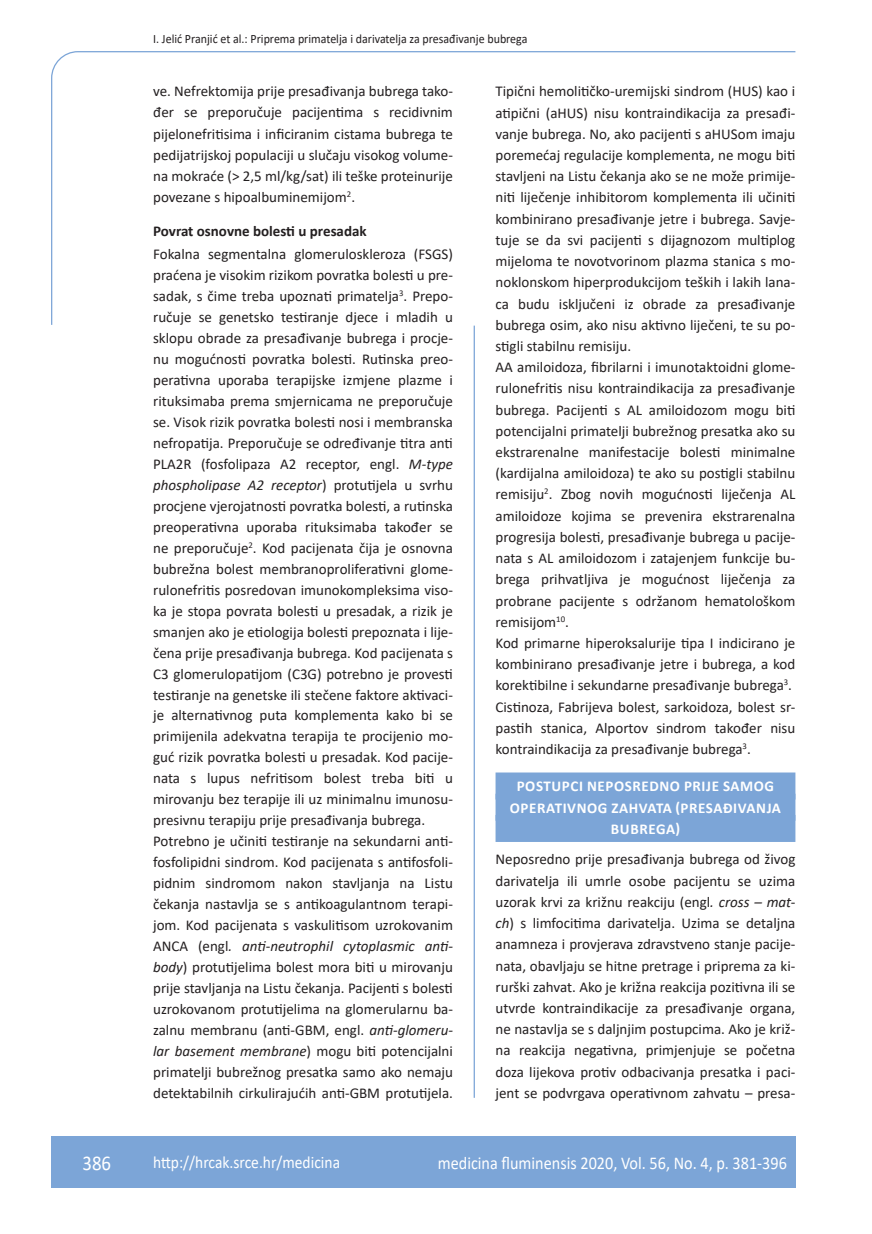
<style>
.page{position:relative;width:872px;height:1234px;background:#fff}
.page>*{position:absolute;margin:0;border:0;box-sizing:border-box;transform-origin:0 0}
.t1{font:21px "Calibri";color:#fff;scale:.9 1}
.t2{font:18px "Calibri";color:#fff;scale:.9 1}
.t3{font:17.25px "Calibri";color:#fff;scale:.9 1}
.osnovni_tekst{font:15px/21.1px "Calibri";color:#231f20;text-align:justify}
.naslov_ruler{font:700 15px "Calibri";letter-spacing:.04em;color:#fff}
.podnaslov{font:700 15px "Calibri";color:#231f20}
.glava{font:12.75px "Calibri";color:#231f20;scale:.94 1}
.s1{font-style:italic}
</style>
<div class="page">
<svg style="left:51px;top:51px;width:745px;height:274px"></svg>
<hr style="left:473px;top:325px;width:2px;height:772px;background:#7ca5d7">
<div style="left:51px;top:1135px;width:744px;height:51px;background:#7ca5d7"></div>
<div style="left:495px;top:772px;width:300px;height:27px;background:#7ca5d7"></div>
<div style="left:495px;top:793px;width:300px;height:27px;background:#7ca5d7"></div>
<div style="left:495px;top:814px;width:300px;height:27px;background:#7ca5d7"></div>
<p class="glava" style="left:153px;top:29px;width:400px">I. Jelić Pranjić et al.: Priprema primatelja i darivatelja za presađivanje bubrega</p>
<p class="osnovni_tekst" style="left:153px;top:80px;width:301px">ve. Nefrektomija prije presađivanja bubrega tako&shy;đer se preporučuje pacijentima s recidivnim pijelonefritisima i inficiranim cistama bubrega te pedijatrijskoj populaciji u slučaju visokog volume&shy;na mokraće (&gt; 2,5 ml/kg/sat) ili teške proteinurije povezane s hipoalbuminemijom<sup>2</sup>.</p>
<p class="podnaslov" style="left:153px;top:220px;width:215px">Povrat osnovne bolesti u presadak</p>
<p class="osnovni_tekst" style="left:153px;top:243px;width:301px">Fokalna segmentalna glomeruloskleroza (FSGS) praćena je visokim rizikom povratka bolesti u pre&shy;sadak, s čime treba upoznati primatelja<sup>3</sup>. Prepo&shy;ručuje se genetsko testiranje djece i mladih u sklopu obrade za presađivanje bubrega i procje&shy;nu mogućnosti povratka bolesti. Rutinska preo&shy;perativna uporaba terapijske izmjene plazme i rituksimaba prema smjernicama ne preporučuje se. Visok rizik povratka bolesti nosi i membranska nefropatija. Preporučuje se određivanje titra anti PLA2R (fosfolipaza A2 receptor, engl. <span class="s1">M-type phospholipase A2 receptor</span>) protutijela u svrhu procjene vjerojatnosti povratka bolesti, a rutinska preoperativna uporaba rituksimaba također se ne preporučuje<sup>2</sup>. Kod pacijenata čija je osnovna bubrežna bolest membranoproliferativni glome&shy;rulonefritis posredovan imunokompleksima viso&shy;ka je stopa povrata bolesti u presadak, a rizik je smanjen ako je etiologija bolesti prepoznata i lije&shy;čena prije presađivanja bubrega. Kod pacijenata s C3 glomerulopatijom (C3G) potrebno je provesti testiranje na genetske ili stečene faktore aktivaci&shy;je alternativnog puta komplementa kako bi se primijenila adekvatna terapija te procijenio mo&shy;guć rizik povratka bolesti u presadak. Kod pacije&shy;nata s lupus nefritisom bolest treba biti u mirovanju bez terapije ili uz minimalnu imunosu&shy;presivnu terapiju prije presađivanja bubrega.</p>
<p class="osnovni_tekst" style="left:153px;top:830px;width:301px">Potrebno je učiniti testiranje na sekundarni anti&shy;fosfolipidni sindrom. Kod pacijenata s antifosfoli&shy;pidnim sindromom nakon stavljanja na Listu čekanja nastavlja se s antikoagulantnom terapi&shy;jom. Kod pacijenata s vaskulitisom uzrokovanim ANCA (engl<span class="s1">. anti-neutrophil cytoplasmic anti&shy;body</span>) protutijelima bolest mora biti u mirovanju prije stavljanja na Listu čekanja. Pacijenti s bolesti uzrokovanom protutijelima na glomerularnu ba&shy;zalnu membranu (anti-GBM, engl. <span class="s1">anti-glomeru&shy;lar basement membrane</span>) mogu biti potencijalni primatelji bubrežnog presatka samo ako nemaju detektabilnih cirkulirajućih anti-GBM protutijela.</p>
<p class="osnovni_tekst" style="left:495px;top:80px;width:301px">Tipični hemolitičko-uremijski sindrom (HUS) kao i atipični (aHUS) nisu kontraindikacija za presađi&shy;vanje bubrega. No, ako pacijenti s aHUSom imaju poremećaj regulacije komplementa, ne mogu biti stavljeni na Listu čekanja ako se ne može primije&shy;niti liječenje inhibitorom komplementa ili učiniti kombinirano presađivanje jetre i bubrega. Savje&shy;tuje se da svi pacijenti s dijagnozom multiplog mijeloma te novotvorinom plazma stanica s mo&shy;noklonskom hiperprodukcijom teških i lakih lana&shy;ca budu isključeni iz obrade za presađivanje bubrega osim, ako nisu aktivno liječeni, te su po&shy;stigli stabilnu remisiju.</p>
<p class="osnovni_tekst" style="left:495px;top:356px;width:301px">AA amiloidoza, fibrilarni i imunotaktoidni glome&shy;rulonefritis nisu kontraindikacija za presađivanje bubrega. Pacijenti s AL amiloidozom mogu biti potencijalni primatelji bubrežnog presatka ako su ekstrarenalne manifestacije bolesti minimalne (kardijalna amiloidoza) te ako su postigli stabilnu remisiju<sup>2</sup>. Zbog novih mogućnosti liječenja AL amiloidoze kojima se prevenira ekstrarenalna progresija bolesti, presađivanje bubrega u pacije&shy;nata s AL amiloidozom i zatajenjem funkcije bu&shy;brega prihvatljiva je mogućnost liječenja za probrane pacijente s održanom hematološkom remisijom<sup>10</sup>.</p>
<p class="osnovni_tekst" style="left:495px;top:632px;width:301px">Kod primarne hiperoksalurije tipa I indicirano je kombinirano presađivanje jetre i bubrega, a kod korektibilne i sekundarne presađivanje bubrega<sup>3</sup>.</p>
<p class="osnovni_tekst" style="left:495px;top:695px;width:301px">Cistinoza, Fabrijeva bolest, sarkoidoza, bolest sr&shy;pastih stanica, Alportov sindrom također nisu kontraindikacija za presađivanje bubrega<sup>3</sup>.</p>
<p class="naslov_ruler" style="left:517px;top:775px;width:259px">POSTUPCI NEPOSREDNO PRIJE SAMOG</p>
<p class="naslov_ruler" style="left:510px;top:796px;width:273px">OPERATIVNOG ZAHVATA (PRESAĐIVANJA</p>
<p class="naslov_ruler" style="left:611px;top:818px;width:71px">BUBREGA)</p>
<p class="osnovni_tekst" style="left:495px;top:848px;width:301px">Neposredno prije presađivanja bubrega od živog darivatelja ili umrle osobe pacijentu se uzima uzorak krvi za križnu reakciju (engl<span class="s1">. cross – mat&shy;ch</span>) s limfocitima darivatelja. Uzima se detaljna anamneza i provjerava zdravstveno stanje pacije&shy;nata, obavljaju se hitne pretrage i priprema za ki&shy;rurški zahvat. Ako je križna reakcija pozitivna ili se utvrde kontraindikacije za presađivanje organa, ne nastavlja se s daljnjim postupcima. Ako je križ&shy;na reakcija negativna, primjenjuje se početna doza lijekova protiv odbacivanja presatka i paci&shy;jent se podvrgava operativnom zahvatu – presa-</p>
<p class="t1" style="left:82px;top:1147px;width:33px">386</p>
<p class="t3" style="left:153px;top:1149px;width:209px">http://hrcak.srce.hr/medicina</p>
<p class="t2" style="left:438px;top:1149px;width:389px">medicina fluminensis 2020, Vol. 56, No. 4, p. 381-396</p>
</div>
